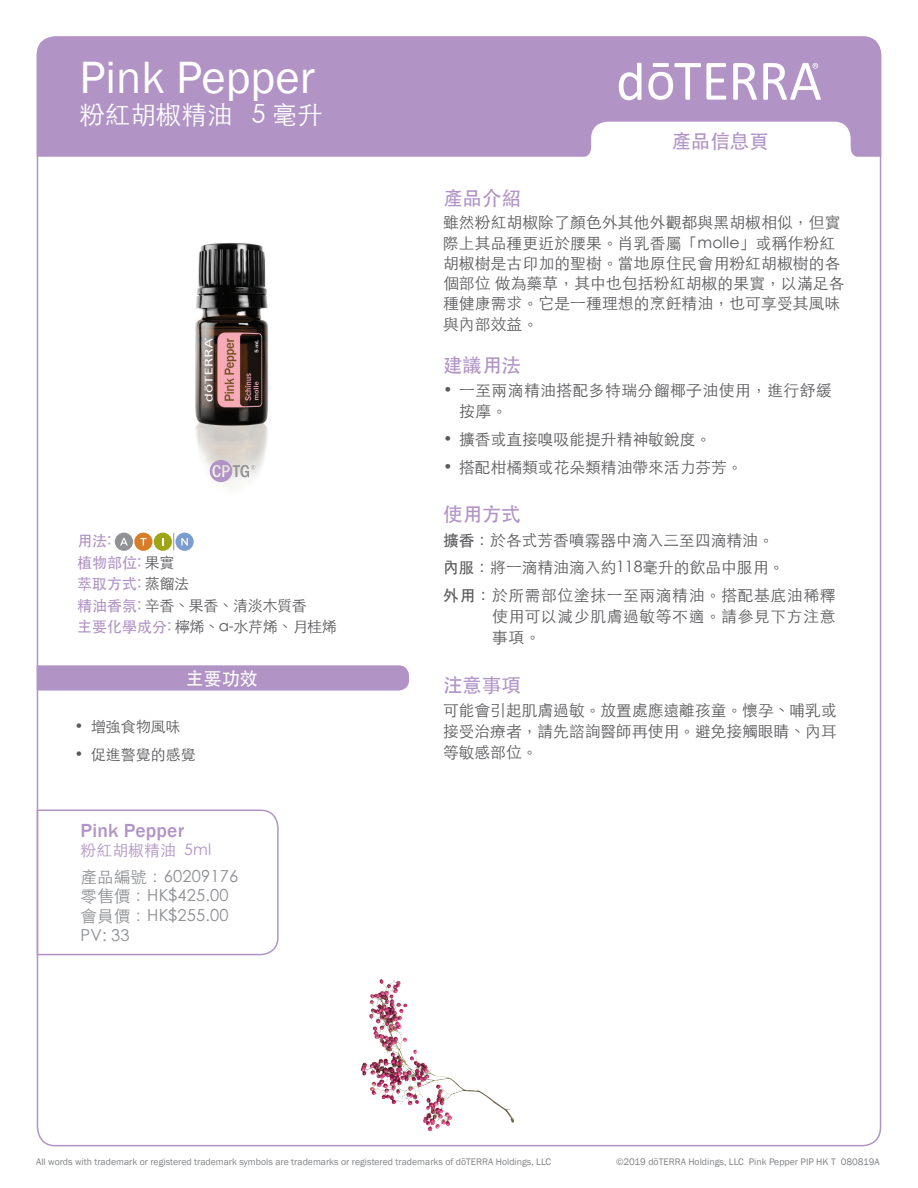
<style>
.page{position:relative;width:918px;height:1188px;background:#fff}
.page>*{position:absolute;margin:0;border:0;box-sizing:border-box;transform-origin:0 0}
.t1{font:46.5px "Franklin Gothic";color:#fff}
.t2{font:300 25.5px "ST Heiti TC";color:#fff}
.t3{font:500 19.5px "ST Heiti TC";color:#b194c5}
.t4{font:500 19.5px "Franklin Gothic";letter-spacing:.01em;color:#b194c5}
.t5{font:500 18px "ST Heiti TC";color:#fff}
.t6{font:300 16.5px/19.8px "ST Heiti TC";letter-spacing:.01em;color:#8d8f92}
.t7{font:300 15.75px/20.2px "ST Heiti TC";letter-spacing:.01em;color:#5a5a5d}
.t8{font:300 15.75px/21px "ST Heiti TC";letter-spacing:.03em;color:#5a5a5d}
.t9{font:300 15.75px/21px "ST Heiti TC";letter-spacing:.04em;color:#5a5a5d}
.t10{font:300 15.75px "ST Heiti TC";letter-spacing:.01em;color:#b194c5}
.t11{font:300 15px/21.5px "ST Heiti TC";letter-spacing:-.01em;color:#5a5a5d}
.t12{font:9.75px "Franklin Gothic";color:#808285}
.s1{font-weight:500;color:#b194c5}
.s2{font-weight:500}
</style>
<div class="page">
<div style="left:37px;top:36px;width:844px;height:121px;background:#b194c5"></div>
<svg style="left:733px;top:63px;width:24px;height:37px"></svg>
<svg style="left:648px;top:63px;width:78px;height:37px"></svg>
<svg style="left:619px;top:63px;width:22px;height:37px"></svg>
<svg style="left:763px;top:63px;width:58px;height:37px"></svg>
<svg style="left:581px;top:122px;width:280px;height:35px"></svg>
<svg style="left:173px;top:533px;width:1px;height:17px"></svg>
<div style="left:115px;top:533px;width:18px;height:18px;background:#919295;border-radius:50%"></div>
<svg style="left:120px;top:538px;width:8px;height:8px"></svg>
<div style="left:134px;top:533px;width:19px;height:18px;background:#d77c29;border-radius:50%"></div>
<svg style="left:140px;top:538px;width:6px;height:8px"></svg>
<div style="left:154px;top:533px;width:18px;height:18px;background:#9ea615;border-radius:50%"></div>
<svg style="left:162px;top:538px;width:2px;height:8px"></svg>
<div style="left:175px;top:533px;width:19px;height:18px;background:#799cd1;border-radius:50%"></div>
<svg style="left:181px;top:538px;width:7px;height:8px"></svg>
<svg style="left:37px;top:665px;width:372px;height:26px;background:#b397c6"></svg>
<svg style="left:36px;top:809px;width:243px;height:147px"></svg>
<img style="left:195px;top:243px;width:74px;height:243px">
<img style="left:360px;top:979px;width:155px;height:153px">
<svg style="left:210px;top:460px;width:45px;height:22px"></svg>
<h1 class="t1" style="left:79px;top:49px;width:237px">Pink Pepper</h1>
<h2 class="t2" style="left:79px;top:92px;width:245px">粉紅胡椒精油 5 毫升</h2>
<p class="t11" style="left:77px;top:529px;width:261px"><span class="s1">用法:<br>植物部位:</span> 果實<br><span class="s1">萃取方式:</span> 蒸餾法<br><span class="s1">精油香氛:</span> 辛香、果香、清淡木質香<br><span class="s1">主要化學成分:</span> 檸烯、α-水芹烯、月桂烯</p>
<p class="t5" style="left:186px;top:669px;width:74px">主要功效</p>
<p class="t11" style="left:75px;top:714px;width:108px">• 增強食物風味</p>
<p class="t11" style="left:75px;top:742px;width:123px">• 促進警覺的感覺</p>
<p class="t4" style="left:81px;top:818px;width:105px">Pink Pepper</p>
<p class="t10" style="left:81px;top:837px;width:132px">粉紅胡椒精油 5ml</p>
<p class="t6" style="left:81px;top:865px;width:159px">產品編號：60209176零售價：HK$425.00會員價：HK$255.00<br>PV: 33</p>
<p class="t3" style="left:671px;top:131px;width:99px">產品信息頁</p>
<p class="t3" style="left:443px;top:187px;width:79px">產品介紹</p>
<p class="t7" style="left:443px;top:211px;width:403px">雖然粉紅胡椒除了顏色外其他外觀都與黑胡椒相似，但實際上其品種更近於腰果。肖乳香屬「molle」或稱作粉紅胡椒樹是古印加的聖樹。當地原住民會用粉紅胡椒樹的各個部位 做為藥草，其中也包括粉紅胡椒的果實，以滿足各種健康需求。它是一種理想的烹飪精油，也可享受其風味與內部效益。</p>
<p class="t3" style="left:443px;top:354px;width:79px">建議用法</p>
<p class="t8" style="left:459px;top:378px;width:374px;text-indent:-16px">• 一至兩滴精油搭配多特瑞分餾椰子油使用，進行舒緩按摩。</p>
<p class="t7" style="left:443px;top:427px;width:270px">• 擴香或直接嗅吸能提升精神敏銳度。</p>
<p class="t7" style="left:443px;top:455px;width:301px">• 搭配柑橘類或花朵類精油帶來活力芬芳。</p>
<p class="t3" style="left:443px;top:504px;width:79px">使用方式</p>
<p class="t7" style="left:443px;top:524px;width:394px;line-height:27.8px"><span class="s2">擴香：</span>於各式芳香噴霧器中滴入三至四滴精油。<br><span class="s2">內服：</span>將一滴精油滴入約118毫升的飲品中服用。<br><span class="s2">外用：</span>於所需部位塗抹一至兩滴精油。搭配基底油稀釋</p>
<p class="t9" style="left:492px;top:604px;width:345px">使用可以減少肌膚過敏等不適。請參見下方注意事項。</p>
<p class="t3" style="left:443px;top:674px;width:79px">注意事項</p>
<p class="t7" style="left:443px;top:698px;width:395px;line-height:21px;text-align:justify">可能會引起肌膚過敏。放置處應遠離孩童。懷孕、哺乳或接受治療者，請先諮詢醫師再使用。避免接觸眼睛、內耳等敏感部位。</p>
<p class="t12" style="left:36px;top:1156px;width:517px">All words with trademark or registered trademark symbols are trademarks or registered trademarks of dōTERRA Holdings, LLC</p>
<p class="t12" style="left:616px;top:1156px;width:265px">©2019 dōTERRA Holdings, LLC Pink Pepper PIP HK T 080819A</p>
</div>
